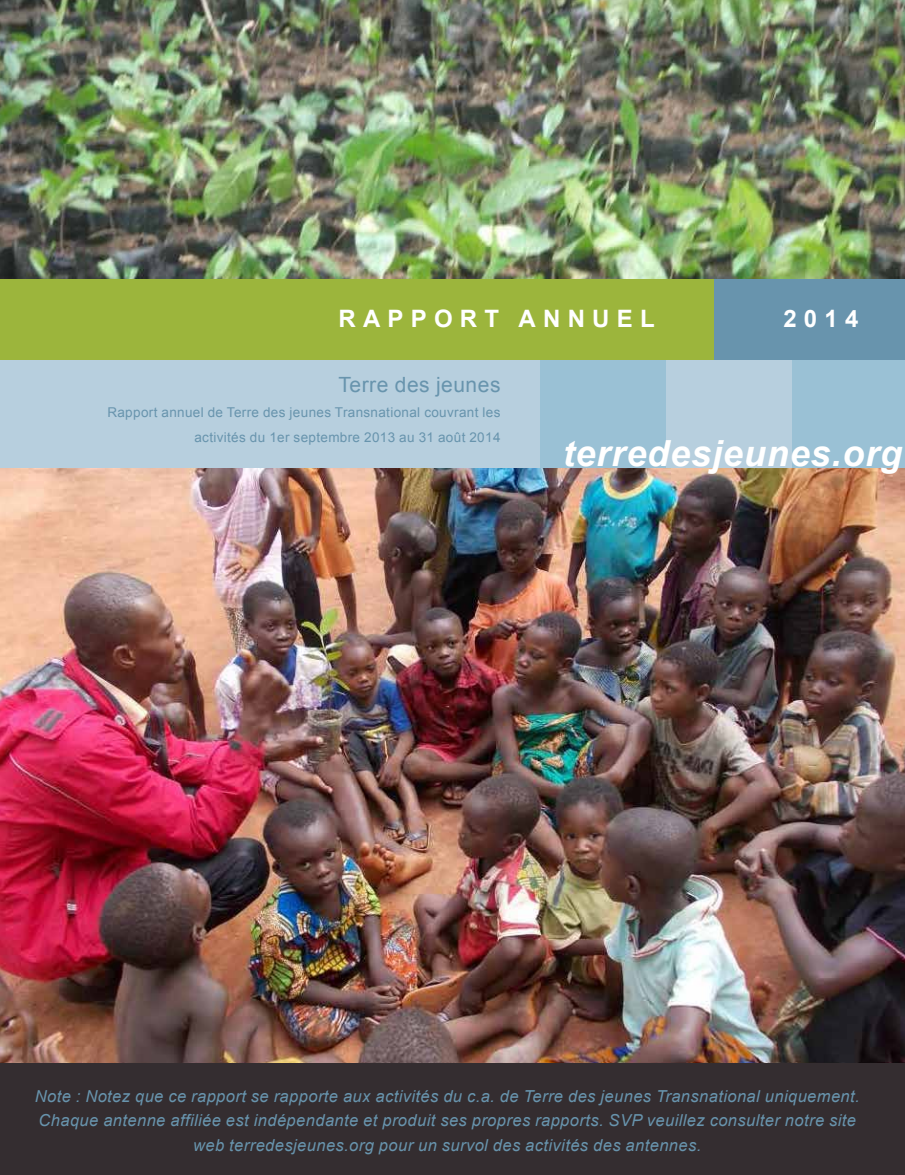
<style>
.page{position:relative;width:905px;height:1175px;background:#fff}
.page>*{position:absolute;margin:0;border:0;box-sizing:border-box;transform-origin:0 0}
.t1{font:italic 700 36px "Arial";letter-spacing:.025em;color:#fff}
.t2{font:700 24px "Arial";letter-spacing:.3em;color:#fff}
.t3{font:21px "Arial";letter-spacing:.025em;color:#6894ad}
.t4{font:italic 16.5px/24.8px "Arial";letter-spacing:.025em;color:#6894ad;text-align:center}
.t5{font:13.5px/24.8px "Arial";letter-spacing:.025em;color:#6894ad;text-align:right}
</style>
<div class="page">
<div style="left:0;top:0;width:904px;height:1174px;background:#342d30"></div>
<div style="left:0;top:360px;width:540px;height:109px;background:#b7cfde"></div>
<div style="left:0;top:279px;width:720px;height:81px;background:#9cb53c"></div>
<div style="left:714px;top:279px;width:190px;height:81px;background:#6894ad"></div>
<div style="left:540px;top:360px;width:126px;height:109px;background:#9ac1d5"></div>
<div style="left:666px;top:360px;width:126px;height:109px;background:#b7cfde"></div>
<div style="left:792px;top:360px;width:112px;height:109px;background:#9ac1d5"></div>
<img style="left:0;top:468px;width:904px;height:594px">
<img style="left:0;top:0;width:904px;height:279px">
<h2 class="t2" style="left:338px;top:302px;width:318px">RAPPORT ANNUEL</h2>
<h2 class="t2" style="left:783px;top:302px;width:76px">2014</h2>
<p class="t3" style="left:338px;top:371px;width:163px">Terre des jeunes</p>
<p class="t5" style="left:107px;top:400px;width:394px">Rapport annuel de Terre des jeunes Transnational couvrant les activités du 1er septembre 2013 au 31 août 2014</p>
<h1 class="t1" style="left:562px;top:429px;width:341px">terredesjeunes.org</h1>
<p class="t4" style="left:35px;top:1083px;width:826px">Note : Notez que ce rapport se rapporte aux activités du c.a. de Terre des jeunes Transnational uniquement.<br>Chaque antenne affiliée est indépendante et produit ses propres rapports. SVP veuillez consulter notre site web terredesjeunes.org pour un survol des activités des antennes.</p>
</div>
